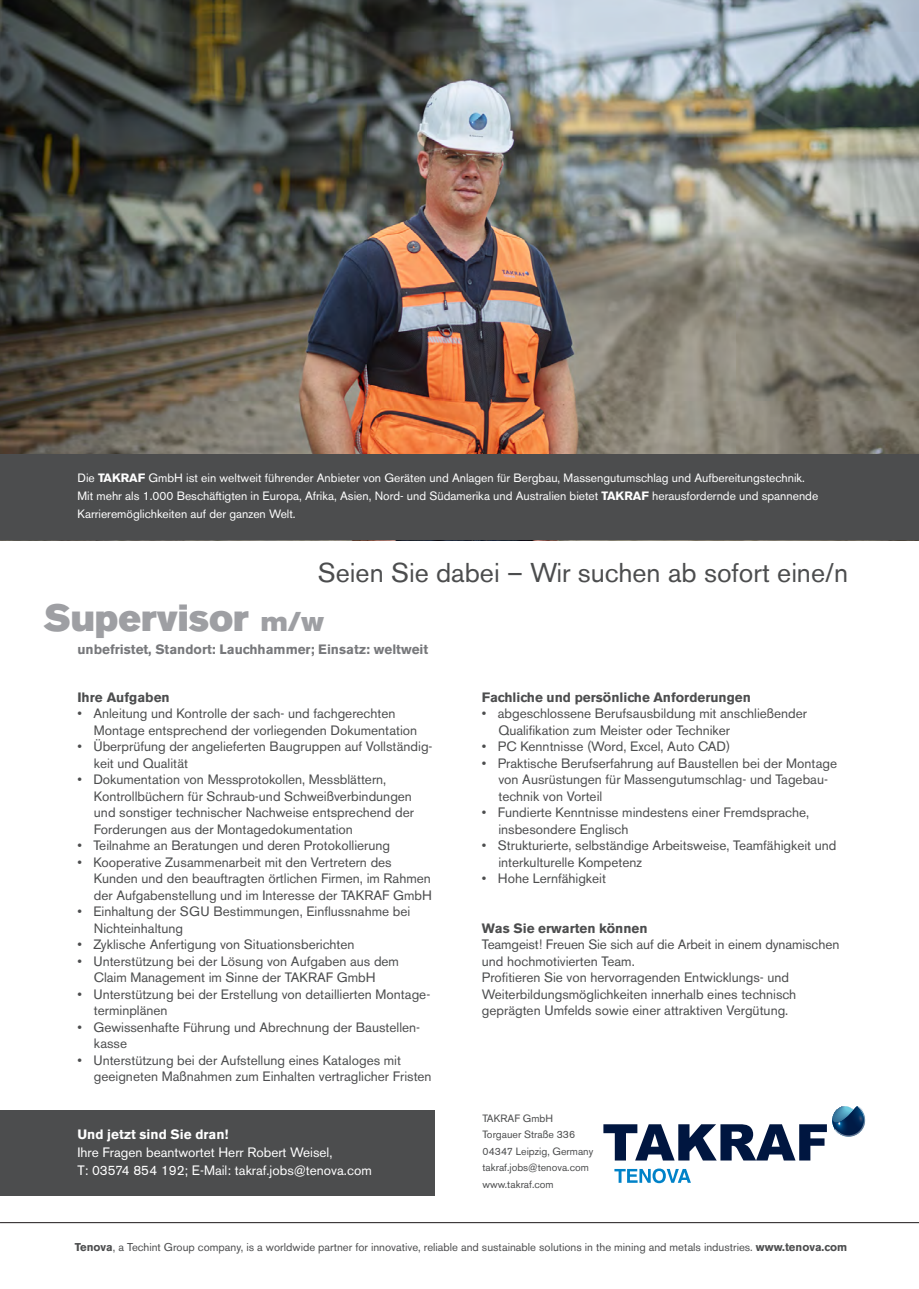
<style>
.page{position:relative;width:919px;height:1289px;background:#fff}
.page>*{position:absolute;margin:0;border:0;box-sizing:border-box;transform-origin:0 0}
.t1{font:37.5px "Akzidenz Grotesk BQ Super";color:#9e9fa3}
.t2{font:27px "Akzidenz Grotesk BE";color:#4c4d4e}
.t3{font:13.5px/16.5px "Akzidenz Grotesk BE";color:#4c4d4e}
.t4{font:13.5px/18px "Akzidenz Grotesk BE";color:#fff}
.t5{font:700 13.5px "Akzidenz Grotesk BE";color:#4c4d4e}
.t6{font:700 13.5px "Akzidenz Grotesk BE";color:#77787b}
.t7{font:700 13.5px "Akzidenz Grotesk BE";color:#fff}
.t8{font:700 13.5px "Akzidenz Grotesk BQ";color:#4c4d4e}
.t9{font:12px/18px "Akzidenz Grotesk BE";color:#fff}
.t10{font:11.25px "Akzidenz Grotesk BE";color:#4c4d4e}
.t11{font:10.5px/16.5px "Akzidenz Grotesk BE";color:#4c4d4e}
.s1{font-weight:700}
.s2{font-size:27px}
</style>
<div class="page">
<img style="left:0;top:0;width:918px;height:540px">
<div style="left:0;top:1110px;width:434px;height:85px;background:#4c4d4e"></div>
<div style="left:0;top:454px;width:918px;height:85px;background:#4c4d4e"></div>
<hr style="left:0;top:1222px;width:918px;height:1px;background:#231f20">
<svg style="left:614px;top:1168px;width:77px;height:15px"></svg>
<svg style="left:603px;top:1124px;width:223px;height:36px"></svg>
<svg style="left:832px;top:1106px;width:33px;height:30px"></svg>
<p class="t9" style="left:77px;top:468px;width:742px">Die <span class="s1">TAKRAF</span> GmbH ist ein weltweit führender Anbieter von Geräten und Anlagen für Bergbau, Massengutumschlag und Aufbereitungstechnik.<br>Mit mehr als 1.000 Beschäftigten in Europa, Afrika, Asien, Nord- und Südamerika und Australien bietet <span class="s1">TAKRAF</span> herausfordernde und spannende<br>Karrieremöglichkeiten auf der ganzen Welt.</p>
<h2 class="t2" style="left:318px;top:557px;width:531px">Seien Sie dabei – Wir suchen ab sofort eine/n</h2>
<h1 class="t1" style="left:43px;top:596px;width:282px">Supervisor <span class="s2">m/w</span></h1>
<p class="t6" style="left:77px;top:641px;width:352px">unbefristet, Standort: Lauchhammer; Einsatz: weltweit</p>
<p class="t8" style="left:77px;top:689px;width:94px">Ihre Aufgaben</p>
<p class="t3" style="left:94px;top:705px;width:325px;text-indent:-16px">• Anleitung und Kontrolle der sach- und fachgerechten<br>Montage entsprechend der vorliegenden Dokumentation</p>
<p class="t3" style="left:94px;top:738px;width:340px;text-indent:-16px">• Überprüfung der angelieferten Baugruppen auf Vollständig&shy;keit und Qualität</p>
<p class="t3" style="left:94px;top:771px;width:321px;text-indent:-16px">• Dokumentation von Messprotokollen, Messblättern, Kontrollbüchern für Schraub-und Schweißverbindungen und sonstiger technischer Nachweise entsprechend der Forderungen aus der Montagedokumentation</p>
<p class="t3" style="left:77px;top:837px;width:314px">• Teilnahme an Beratungen und deren Protokollierung</p>
<p class="t3" style="left:94px;top:853px;width:339px;text-indent:-16px">• Kooperative Zusammenarbeit mit den Vertretern des<br>Kunden und den beauftragten örtlichen Firmen, im Rahmen der Aufgabenstellung und im Interesse der TAKRAF GmbH</p>
<p class="t3" style="left:94px;top:903px;width:318px;text-indent:-16px">• Einhaltung der SGU Bestimmungen, Einflussnahme bei<br>Nichteinhaltung</p>
<p class="t3" style="left:77px;top:936px;width:279px">• Zyklische Anfertigung von Situationsberichten</p>
<p class="t3" style="left:77px;top:952px;width:323px;text-align:center">• Unterstützung bei der Lösung von Aufgaben aus dem<br>Claim Management im Sinne der TAKRAF GmbH</p>
<p class="t3" style="left:94px;top:985px;width:338px;text-indent:-16px">• Unterstützung bei der Erstellung von detaillierten Montage&shy;terminplänen</p>
<p class="t3" style="left:94px;top:1018px;width:328px;text-indent:-16px">• Gewissenhafte Führung und Abrechnung der Baustellen&shy;kasse</p>
<p class="t3" style="left:94px;top:1051px;width:339px;text-indent:-16px">• Unterstützung bei der Aufstellung eines Kataloges mit geeigneten Maßnahmen zum Einhalten vertraglicher Fristen</p>
<p class="t7" style="left:77px;top:1126px;width:153px">Und jetzt sind Sie dran!</p>
<p class="t4" style="left:77px;top:1143px;width:296px">Ihre Fragen beantwortet Herr Robert Weisel,<br>T: 03574 854 192; E-Mail: takraf.jobs@tenova.com</p>
<p class="t5" style="left:482px;top:689px;width:270px">Fachliche und persönliche Anforderungen</p>
<p class="t3" style="left:498px;top:705px;width:310px;text-indent:-16px">• abgeschlossene Berufsausbildung mit anschließender<br>Qualifikation zum Meister oder Techniker</p>
<p class="t3" style="left:482px;top:738px;width:250px">• PC Kenntnisse (Word, Excel, Auto CAD)</p>
<p class="t3" style="left:498px;top:754px;width:340px;text-indent:-16px">• Praktische Berufserfahrung auf Baustellen bei der Montage von Ausrüstungen für Massengutumschlag- und Tagebau&shy;technik von Vorteil</p>
<p class="t3" style="left:498px;top:804px;width:312px;text-indent:-16px">• Fundierte Kenntnisse mindestens einer Fremdsprache, insbesondere Englisch</p>
<p class="t3" style="left:498px;top:837px;width:339px;text-indent:-16px">• Strukturierte, selbständige Arbeitsweise, Teamfähigkeit und interkulturelle Kompetenz</p>
<p class="t3" style="left:482px;top:870px;width:125px">• Hohe Lernfähigkeit</p>
<p class="t5" style="left:482px;top:920px;width:167px">Was Sie erwarten können</p>
<p class="t3" style="left:482px;top:936px;width:359px">Teamgeist! Freuen Sie sich auf die Arbeit in einem dynamischen und hochmotivierten Team.<br>Profitieren Sie von hervorragenden Entwicklungs- und Weiterbildungsmöglichkeiten innerhalb eines technisch geprägten Umfelds sowie einer attraktiven Vergütung.</p>
<p class="t11" style="left:482px;top:1109px;width:112px">TAKRAF GmbH<br>Torgauer Straße 336<br>04347 Leipzig, Germany takraf.jobs@tenova.com www.takraf.com</p>
<p class="t10" style="left:75px;top:1240px;width:773px"><span class="s1">Tenova</span>, a Techint Group company, is a worldwide partner for innovative, reliable and sustainable solutions in the mining and metals industries. <span class="s1">www.tenova.com</span></p>
</div>
